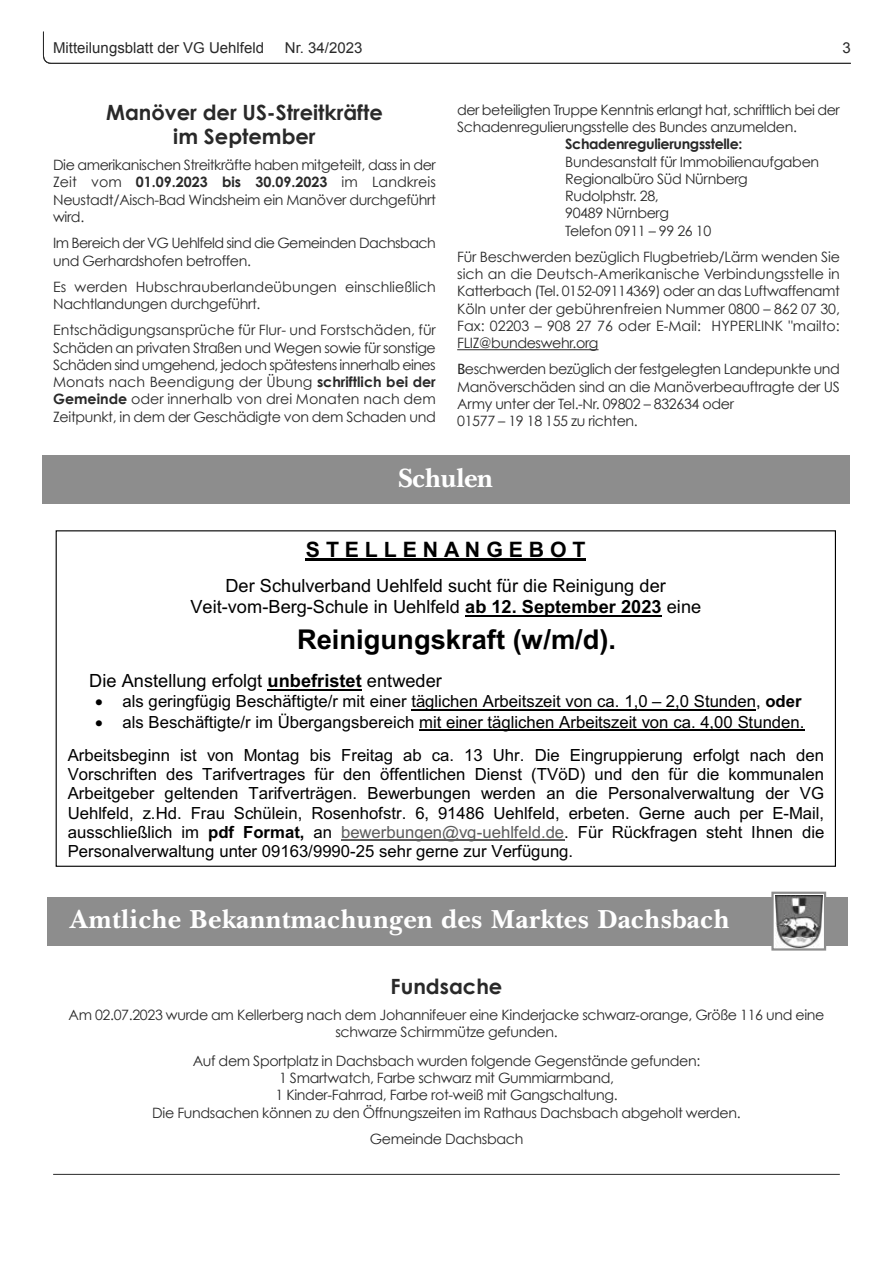
<style>
.page{position:relative;width:893px;height:1263px;background:#fff}
.page>*{position:absolute;margin:0;border:0;box-sizing:border-box;transform-origin:0 0}
.t1{font:700 27.3px "Arial";color:#000}
.t2{font:700 27px "Baskerville BT";letter-spacing:-.025em;color:#fff}
.t3{font:700 26.7px "Baskerville BT";color:#fff}
.t4{font:700 21.3px "Arial";color:#000}
.t5{font:700 21px/24px "Century Gothic";color:#292929;text-align:center}
.t6{font:18.3px/21px "Arial";color:#000;text-align:center}
.t7{font:16.8px/19.2px "Arial";color:#000;text-align:center}
.t8{font:15px "Arial";color:#292929}
.t9{font:14.25px/17.2px "Century Gothic";letter-spacing:-.025em;color:#292929}
.t10{font:14.25px/17.2px "Century Gothic";color:#292929}
.t11{font:700 14.25px "Century Gothic";letter-spacing:-.025em;color:#292929}
.s1{font-weight:700}
.s2{font-family:"Lucida Grande"}
.s3{color:#5c5c5c}
</style>
<div class="page">
<svg style="left:43px;top:31px;width:808px;height:33px"></svg>
<div style="left:47px;top:897px;width:800px;height:48px;background:#8d8d8d"></div>
<svg style="left:774px;top:895px;width:49px;height:50px"></svg>
<div style="left:771px;top:892px;width:55px;height:58px;border:2px solid #8d8d8d"></div>
<img style="left:775px;top:895px;width:47px;height:52px">
<div style="left:42px;top:455px;width:808px;height:49px;background:#8d8d8d"></div>
<hr style="left:53px;top:1174px;width:787px;height:1px;background:#292929">
<hr style="left:306px;top:559px;width:280px;height:2px;background:#000">
<hr style="left:465px;top:615px;width:197px;height:2px;background:#000">
<hr style="left:268px;top:689px;width:94px;height:1px;background:#000">
<hr style="left:411px;top:709px;width:345px;height:1px;background:#000">
<hr style="left:419px;top:729px;width:385px;height:2px;background:#000">
<hr style="left:341px;top:839px;width:223px;height:2px;background:#5c5c5c">
<hr style="left:457px;top:349px;width:141px;height:1px;background:#292929">
<p class="t8" style="left:53px;top:42px;width:212px">Mitteilungsblatt der VG Uehlfeld</p>
<p class="t8" style="left:285px;top:42px;width:79px">Nr. 34/2023</p>
<p class="t8" style="left:842px;top:42px;width:10px">3</p>
<h3 class="t5" style="left:106px;top:102px;width:278px">Manˆver der US-Streitkr‰fte im September</h3>
<p class="t9" style="left:53px;top:158px;width:384px;text-align:justify">Die amerikanischen Streitkr‰fte haben mitgeteilt, dass in der Zeit vom <span class="s1">01.09.2023 bis 30.09.2023</span> im Landkreis Neustadt/Aisch-Bad Windsheim ein Manˆver durchgef¸hrt wird.</p>
<p class="t9" style="left:53px;top:236px;width:384px">Im Bereich der VG Uehlfeld sind die Gemeinden Dachsbach und Gerhardshofen betroffen.</p>
<p class="t10" style="left:53px;top:279px;width:384px">Es werden Hubschrauberlande¸bungen einschliefllich<br>Nachtlandungen durchgef¸hrt.</p>
<p class="t9" style="left:53px;top:323px;width:384px;text-align:justify">Entsch‰digungsanspr¸che f¸r Flur- und Forstsch‰den, f¸r Sch‰den an privaten Straflen und Wegen sowie f¸r sonstige Sch‰den sind umgehend, jedoch sp‰testens innerhalb eines Monats nach Beendigung der ‹bung <span class="s1">schriftlich bei der Gemeinde</span> oder innerhalb von drei Monaten nach dem Zeitpunkt, in dem der Gesch‰digte von dem Schaden und</p>
<p class="t9" style="left:457px;top:102px;width:384px">der beteiligten Truppe Kenntnis erlangt hat, schriftlich bei der<br>Schadenregulierungsstelle des Bundes anzumelden.</p>
<p class="t11" style="left:565px;top:138px;width:179px">Schadenregulierungsstelle:</p>
<p class="t9" style="left:565px;top:154px;width:256px">Bundesanstalt f¸r Immobilienaufgaben<br>Regionalb¸ro S¸d N¸rnberg<br>Rudolphstr. 28,<br>90489 N¸rnberg<br>Telefon 0911 ñ 99 26 10</p>
<p class="t9" style="left:457px;top:249px;width:384px;text-align:justify">F¸r Beschwerden bez¸glich Flugbetrieb/L‰rm wenden Sie sich an die Deutsch-Amerikanische Verbindungsstelle in Katterbach (Tel. 0152-09114369) oder an das Luftwaffenamt Kˆln unter der geb¸hrenfreien Nummer 0800 ñ 862 07 30, Fax: 02203 ñ 908 27 76 oder E-Mail: HYPERLINK "mailto:<br>FLIZ@bundeswehr.org</p>
<p class="t9" style="left:457px;top:362px;width:384px"><span class="s2">Β</span>eschwerden bez¸glich der festgelegten Landepunkte und Manˆversch‰den sind an die Manˆverbeauftragte der US Army unter der Tel.-Nr. 09802 ñ 832634 oder<br>01577 ñ 19 18 155 zu richten.</p>
<h2 class="t2" style="left:398px;top:468px;width:97px">Schulen</h2>
<h3 class="t4" style="left:306px;top:541px;width:281px">S T E L L E N A N G E B O T</h3>
<p class="t6" style="left:190px;top:576px;width:512px">Der Schulverband Uehlfeld sucht für die Reinigung der<br>Veit-vom-Berg-Schule in Uehlfeld <span class="s1">ab 12. September 2023</span> eine</p>
<h1 class="t1" style="left:297px;top:629px;width:321px">Reinigungskraft (w/m/d).</h1>
<p class="t6" style="left:89px;top:670px;width:354px">Die Anstellung erfolgt <span class="s1">unbefristet</span> entweder</p>
<p class="t7" style="left:95px;top:692px;width:708px">• als geringfügig Beschäftigte/r mit einer täglichen Arbeitszeit von ca. 1,0 – 2,0 Stunden, <span class="s1">oder</span></p>
<p class="t7" style="left:68px;top:706px;width:758px;line-height:33px">• als Beschäftigte/r im Übergangsbereich mit einer täglichen Arbeitszeit von ca. 4,00 Stunden.<br>Arbeitsbeginn ist von Montag bis Freitag ab ca. 13 Uhr. Die Eingruppierung erfolgt nach den</p>
<p class="t7" style="left:68px;top:765px;width:758px;text-align:justify">Vorschriften des Tarifvertrages für den öffentlichen Dienst (TVöD) und den für die kommunalen Arbeitgeber geltenden Tarifverträgen. Bewerbungen werden an die Personalverwaltung der VG Uehlfeld, z.Hd. Frau Schülein, Rosenhofstr. 6, 91486 Uehlfeld, erbeten. Gerne auch per E-Mail, ausschließlich im <span class="s1">pdf Format,</span> an <span class="s3">bewerbungen@vg-uehlfeld.de</span>. Für Rückfragen steht Ihnen die Personalverwaltung unter 09163/9990-25 sehr gerne zur Verfügung.</p>
<h3 class="t3" style="left:70px;top:909px;width:661px">Amtliche Bekanntmachungen des Marktes Dachsbach</h3>
<h3 class="t5" style="left:391px;top:976px;width:113px">Fundsache</h3>
<p class="t9" style="left:69px;top:1007px;width:757px;text-align:center">Am 02.07.2023 wurde am Kellerberg nach dem Johannifeuer eine Kinderjacke schwarz-orange, Grˆfle 116 und eine schwarze Schirmm¸tze gefunden.</p>
<p class="t9" style="left:152px;top:1053px;width:590px;text-align:center">Auf dem Sportplatz in Dachsbach wurden folgende Gegenst‰nde gefunden:<br>1 Smartwatch, Farbe schwarz mit Gummiarmband,<br>1 Kinder-Fahrrad, Farbe rot-weifl mit Gangschaltung.<br>Die Fundsachen kˆnnen zu den ÷ffnungszeiten im Rathaus Dachsbach abgeholt werden.</p>
<p class="t9" style="left:370px;top:1131px;width:155px">Gemeinde Dachsbach</p>
</div>
